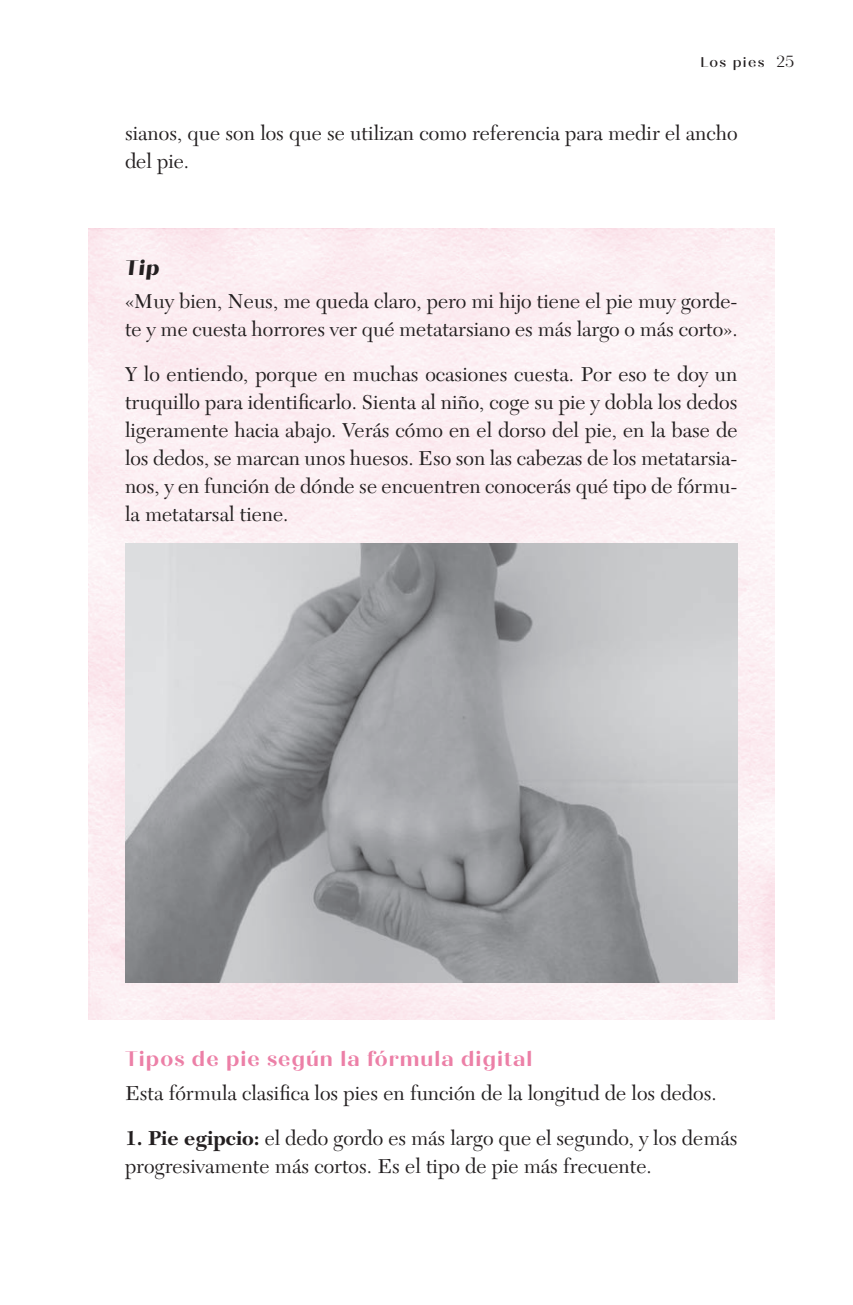
<style>
.page{position:relative;width:853px;height:1305px;background:#fff}
.page>*{position:absolute;margin:0;border:0;box-sizing:border-box;transform-origin:0 0}
.t1{font:21px/28px "New Caledonia LT";color:#231f20}
.t2{font:700 21px "Quiche Display";letter-spacing:.05em;color:#ec80a7}
.t3{font:italic 800 21px "Quiche Display";color:#231f20}
.t4{font:500 14px "Quiche Display";letter-spacing:.1em;color:#231f20}
.s1{font-weight:400;font-size:16px}
.s2{font-weight:700}
</style>
<div class="page">
<img style="left:125px;top:543px;width:612px;height:439px">
<p class="t4" style="left:700px;top:54px;width:95px">Los pies <span class="s1">25</span></p>
<p class="t1" style="left:125px;top:119px;width:614px">sianos, que son los que se utilizan como referencia para medir el ancho del pie.</p>
<p class="t3" style="left:125px;top:254px;width:36px">Tip</p>
<p class="t1" style="left:125px;top:288px;width:614px">«Muy bien, Neus, me queda claro, pero mi hijo tiene el pie muy gorde&shy;te y me cuesta horrores ver qué metatarsiano es más largo o más corto».</p>
<p class="t1" style="left:125px;top:361px;width:614px;text-align:justify">Y lo entiendo, porque en muchas ocasiones cuesta. Por eso te doy un truquillo para identificarlo. Sienta al niño, coge su pie y dobla los dedos ligeramente hacia abajo. Verás cómo en el dorso del pie, en la base de los dedos, se marcan unos huesos. Eso son las cabezas de los metatarsia&shy;nos, y en función de dónde se encuentren conocerás qué tipo de fórmu&shy;la metatarsal tiene.</p>
<p class="t2" style="left:125px;top:1046px;width:409px">Tipos de pie según la fórmula digital</p>
<p class="t1" style="left:125px;top:1079px;width:593px">Esta fórmula clasifica los pies en función de la longitud de los dedos.</p>
<p class="t1" style="left:125px;top:1124px;width:614px"><span class="s2">1. Pie egipcio:</span> el dedo gordo es más largo que el segundo, y los demás progresivamente más cortos. Es el tipo de pie más frecuente.</p>
</div>
